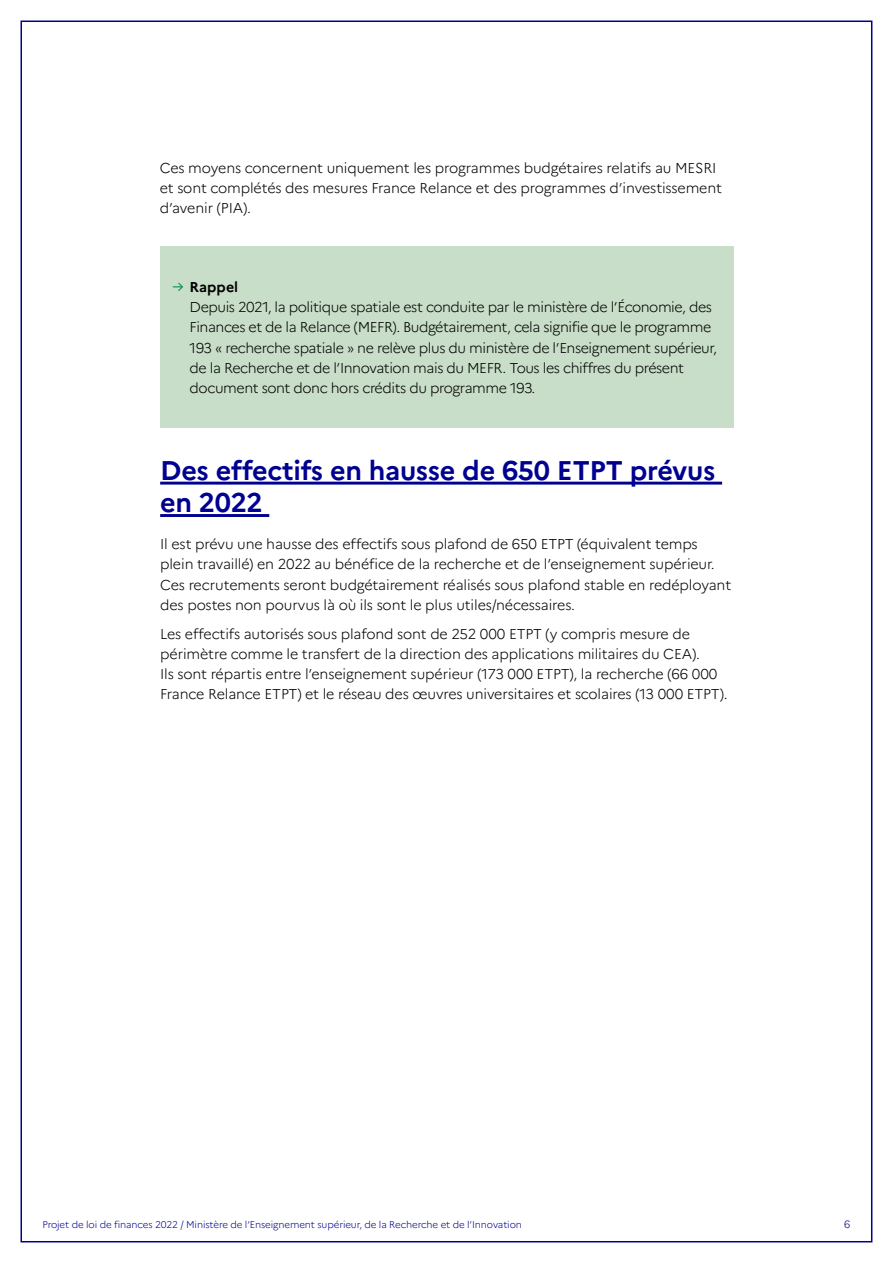
<style>
.page{position:relative;width:893px;height:1263px;background:#fff}
.page>*{position:absolute;margin:0;border:0;box-sizing:border-box;transform-origin:0 0}
.t1{font:700 27px/32.4px "Marianne";letter-spacing:-.01em;color:#000091}
.t2{font:300 14.25px/20.2px "Marianne";letter-spacing:-.01em;color:#000}
.t3{font:300 14.25px/20.2px "Marianne";letter-spacing:-.03em;color:#000}
.t4{font:300 10.5px "Marianne";color:#000091}
.t5{font:300 9.75px "Marianne";letter-spacing:-.01em;color:#000091}
.s1{font-weight:400;color:#00954c}
.s2{font-weight:700}
</style>
<div class="page">
<hr style="left:160px;top:482px;width:562px;height:3px;background:#000091">
<hr style="left:160px;top:514px;width:109px;height:3px;background:#000091">
<div style="left:160px;top:247px;width:573px;height:181px;background:#c8dec8"></div>
<p class="t2" style="left:160px;top:158px;width:564px">Ces moyens concernent uniquement les programmes budgétaires relatifs au MESRI et sont complétés des mesures France Relance et des programmes d’investissement d’avenir (PIA).</p>
<p class="t3" style="left:190px;top:277px;width:529px;text-indent:-17px"><span class="s1">→</span> <span class="s2">Rappel<br></span>Depuis 2021, la politique spatiale est conduite par le ministère de l’Économie, des Finances et de la Relance (MEFR). Budgétairement, cela signifie que le programme 193 « recherche spatiale » ne relève plus du ministère de l’Enseignement supérieur, de la Recherche et de l’Innovation mais du MEFR. Tous les chiffres du présent document sont donc hors crédits du programme 193.</p>
<h1 class="t1" style="left:160px;top:454px;width:557px">Des effectifs en hausse de 650 ETPT prévus en 2022</h1>
<p class="t2" style="left:160px;top:534px;width:573px">Il est prévu une hausse des effectifs sous plafond de 650 ETPT (équivalent temps plein travaillé) en 2022 au bénéfice de la recherche et de l’enseignement supérieur.<br>Ces recrutements seront budgétairement réalisés sous plafond stable en redéployant des postes non pourvus là où ils sont le plus utiles/nécessaires.</p>
<p class="t2" style="left:160px;top:623px;width:569px">Les effectifs autorisés sous plafond sont de 252 000 ETPT (y compris mesure de périmètre comme le transfert de la direction des applications militaires du CEA).<br>Ils sont répartis entre l’enseignement supérieur (173 000 ETPT), la recherche (66 000<br>France Relance ETPT) et le réseau des œuvres universitaires et scolaires (13 000 ETPT).</p>
<p class="t5" style="left:43px;top:1218px;width:481px">Projet de loi de finances 2022 / Ministère de l’Enseignement supérieur, de la Recherche et de l’Innovation</p>
<p class="t4" style="left:844px;top:1218px;width:8px">6</p>
</div>
